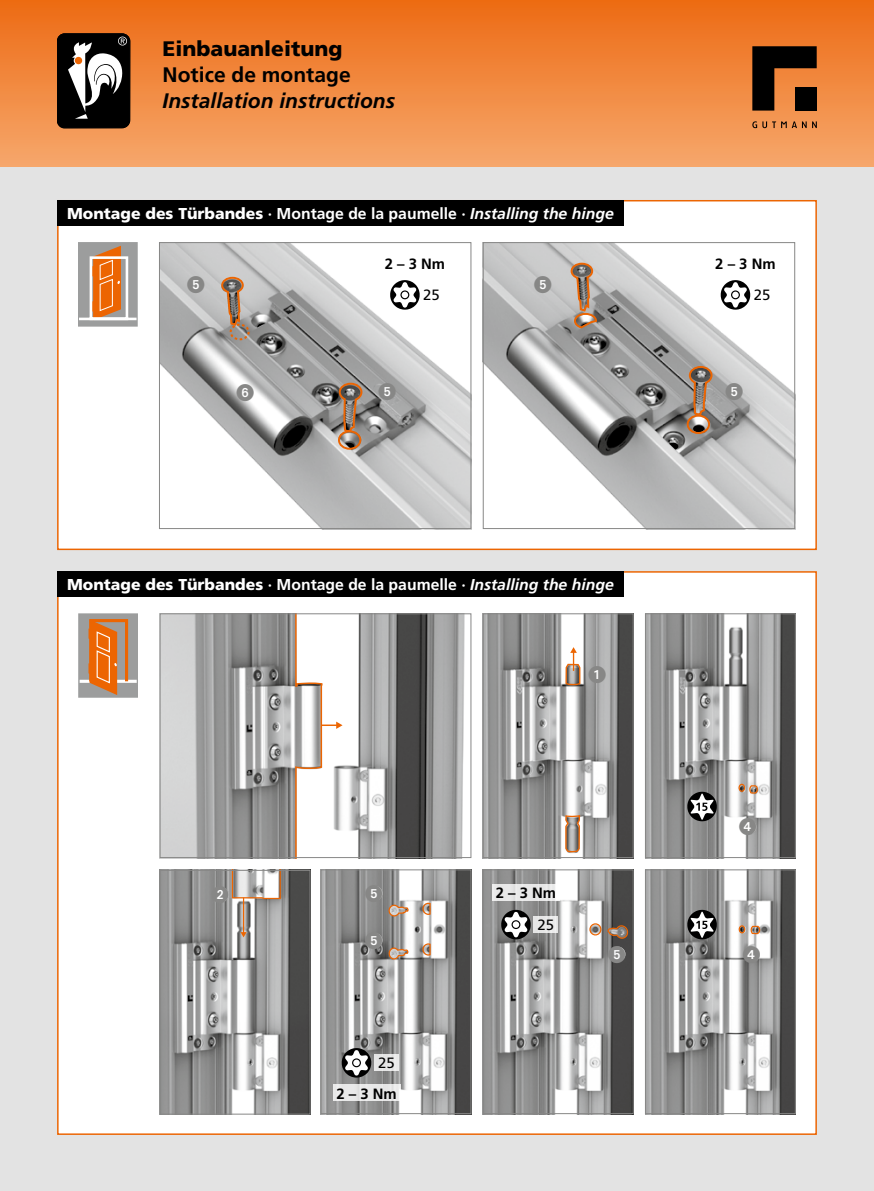
<style>
.page{position:relative;width:874px;height:1191px;background:#fff}
.page>*{position:absolute;margin:0;border:0;box-sizing:border-box;transform-origin:0 0}
.t1{font:italic 700 21px "Frutiger LT Std";color:#000}
.t2{font:900 21px "Frutiger LT Std";color:#000}
.t3{font:700 21px "Frutiger LT Std";color:#000}
.t4{font:17.5px "European Pi One";color:#878786}
.t5{font:700 15.75px "Frutiger LT Std";color:#fff}
.t6{font:700 14.88px "Frutiger LT Std";color:#000}
.t7{font:14.88px "Frutiger LT Std";letter-spacing:-.005em;color:#000}
.s1{font-weight:900}
.s2{font-style:italic}
</style>
<div class="page">
<div style="left:0;top:166px;width:873px;height:1025px;background:#e3e3e3"></div>
<div style="left:0;top:0;width:873px;height:166px;background:linear-gradient(to bottom,#ec6b13,#f5a66b)"></div>
<div style="left:57px;top:34px;width:73px;height:94px;background:#000;border-radius:8px"></div>
<div style="left:57px;top:34px;width:73px;height:94px;border:1px solid #000;border-radius:8px"></div>
<svg style="left:68px;top:37px;width:61px;height:82px"></svg>
<div style="left:57px;top:200px;width:759px;height:350px;background:#fff;border:1px solid #ec6502"></div>
<div style="left:57px;top:571px;width:759px;height:563px;background:#fff;border:1px solid #ec6502"></div>
<div style="left:57px;top:571px;width:566px;height:25px;background:#000"></div>
<img style="left:322px;top:871px;width:147px;height:241px">
<svg style="left:421px;top:942px;width:10px;height:14px"></svg>
<svg style="left:421px;top:902px;width:10px;height:13px"></svg>
<svg style="left:388px;top:904px;width:21px;height:13px"></svg>
<svg style="left:388px;top:947px;width:21px;height:13px"></svg>
<div style="left:320px;top:869px;width:151px;height:245px;border:1px solid #878786"></div>
<img style="left:161px;top:872px;width:147px;height:240px">
<svg style="left:231px;top:872px;width:50px;height:27px"></svg>
<hr style="left:243px;top:897px;width:1px;height:36px;background:#ec6502">
<svg style="left:240px;top:932px;width:6px;height:5px"></svg>
<div style="left:159px;top:870px;width:151px;height:244px;border:1px solid #878786"></div>
<img style="left:484px;top:615px;width:147px;height:241px">
<svg style="left:564px;top:746px;width:16px;height:109px"></svg>
<svg style="left:564px;top:647px;width:16px;height:39px"></svg>
<div style="left:482px;top:613px;width:151px;height:245px;border:1px solid #878786"></div>
<img style="left:342px;top:615px;width:123px;height:241px">
<svg style="left:161px;top:615px;width:181px;height:241px"></svg>
<div style="left:159px;top:613px;width:312px;height:245px;border:1px solid #878786"></div>
<div style="left:57px;top:200px;width:566px;height:25px;background:#000"></div>
<img style="left:646px;top:615px;width:147px;height:241px">
<div style="left:738px;top:783px;width:6px;height:9px;border:1px solid #ec6502;border-radius:50%"></div>
<svg style="left:748px;top:784px;width:10px;height:10px"></svg>
<div style="left:644px;top:613px;width:151px;height:245px;border:1px solid #878786"></div>
<svg style="left:687px;top:791px;width:29px;height:30px"></svg>
<img style="left:646px;top:871px;width:147px;height:241px">
<div style="left:738px;top:925px;width:7px;height:8px;border:1px solid #ec6502;border-radius:50%"></div>
<svg style="left:749px;top:925px;width:11px;height:10px"></svg>
<div style="left:644px;top:869px;width:151px;height:245px;border:1px solid #878786"></div>
<svg style="left:687px;top:910px;width:29px;height:29px"></svg>
<div style="left:80px;top:615px;width:57px;height:81px;background:#9c9d9d"></div>
<div style="left:78px;top:613px;width:59px;height:84px;border:3px solid #9c9d9d"></div>
<hr style="left:80px;top:680px;width:57px;height:3px;background:#fff">
<div style="left:89px;top:619px;width:39px;height:64px;border:3px solid #ec6502"></div>
<svg style="left:88px;top:619px;width:29px;height:76px;background:#e0792d"></svg>
<div style="left:374px;top:1054px;width:24px;height:17px;background:#e6e6e6"></div>
<svg style="left:341px;top:1048px;width:30px;height:29px"></svg>
<div style="left:352px;top:1059px;width:8px;height:7px;background:#fff;border-radius:50%"></div>
<div style="left:352px;top:1058px;width:9px;height:9px;border:1px solid #000;border-radius:50%"></div>
<div style="left:79px;top:243px;width:57px;height:82px;background:#9c9d9d"></div>
<div style="left:78px;top:242px;width:59px;height:84px;border:2px solid #9c9d9d"></div>
<svg style="left:78px;top:246px;width:59px;height:75px"></svg>
<svg style="left:752px;top:121px;width:4px;height:7px"></svg>
<svg style="left:762px;top:121px;width:54px;height:7px"></svg>
<svg style="left:752px;top:46px;width:64px;height:65px;background:#563117"></svg>
<div style="left:794px;top:87px;width:22px;height:24px;background:#000"></div>
<div style="left:333px;top:1084px;width:67px;height:17px;background:#e8e8e8"></div>
<img style="left:484px;top:871px;width:147px;height:241px">
<div style="left:589px;top:923px;width:12px;height:12px;border:1px solid #ec6502;border-radius:50%"></div>
<svg style="left:607px;top:925px;width:21px;height:13px"></svg>
<div style="left:482px;top:869px;width:151px;height:245px;border:1px solid #878786"></div>
<div style="left:533px;top:916px;width:25px;height:17px;background:#e6e7e6"></div>
<svg style="left:501px;top:910px;width:29px;height:29px"></svg>
<div style="left:512px;top:920px;width:7px;height:8px;background:#fff;border-radius:50%"></div>
<div style="left:511px;top:920px;width:9px;height:9px;border:1px solid #000;border-radius:50%"></div>
<div style="left:492px;top:884px;width:67px;height:17px;background:#e8e8e8"></div>
<img style="left:484px;top:244px;width:308px;height:283px">
<svg style="left:687px;top:365px;width:26px;height:51px"></svg>
<div style="left:692px;top:425px;width:11px;height:7px;background:#000;border-radius:50%"></div>
<svg style="left:569px;top:262px;width:28px;height:68px;background:#af9785"></svg>
<div style="left:686px;top:414px;width:23px;height:20px;border:2px solid #ec6502;border-radius:50%"></div>
<svg style="left:668px;top:443px;width:10px;height:6px"></svg>
<div style="left:482px;top:242px;width:312px;height:287px;border:1px solid #878786"></div>
<svg style="left:720px;top:280px;width:29px;height:30px"></svg>
<svg style="left:731px;top:291px;width:8px;height:8px"></svg>
<div style="left:730px;top:290px;width:9px;height:9px;border:1px solid #000;border-radius:50%"></div>
<div style="left:711px;top:254px;width:67px;height:17px;background:#fff"></div>
<div style="left:535px;top:277px;width:14px;height:15px;background:#fff;border-radius:50%"></div>
<div style="left:726px;top:384px;width:15px;height:15px;background:#fff;border-radius:50%"></div>
<img style="left:161px;top:244px;width:308px;height:283px">
<svg style="left:220px;top:276px;width:24px;height:51px"></svg>
<svg style="left:337px;top:382px;width:26px;height:51px"></svg>
<svg style="left:257px;top:323px;width:8px;height:4px"></svg>
<svg style="left:345px;top:443px;width:9px;height:4px"></svg>
<div style="left:338px;top:430px;width:23px;height:20px;border:2px solid #ec6502;border-radius:50%"></div>
<div style="left:229px;top:324px;width:20px;height:16px;border:2px dashed #ec6502;border-radius:50%"></div>
<div style="left:159px;top:242px;width:312px;height:287px;border:1px solid #878786"></div>
<svg style="left:390px;top:280px;width:29px;height:30px"></svg>
<svg style="left:401px;top:291px;width:7px;height:8px"></svg>
<div style="left:400px;top:290px;width:9px;height:9px;border:1px solid #000;border-radius:50%"></div>
<div style="left:381px;top:254px;width:67px;height:17px;background:#fff"></div>
<div style="left:237px;top:385px;width:15px;height:15px;background:#fff;border-radius:50%"></div>
<div style="left:188px;top:277px;width:15px;height:15px;background:#fff;border-radius:50%"></div>
<div style="left:379px;top:384px;width:15px;height:15px;background:#fff;border-radius:50%"></div>
<div style="left:589px;top:667px;width:15px;height:15px;background:#fff;border-radius:50%"></div>
<div style="left:741px;top:819px;width:14px;height:15px;background:#fff;border-radius:50%"></div>
<div style="left:214px;top:887px;width:14px;height:15px;background:#fff;border-radius:50%"></div>
<div style="left:367px;top:886px;width:15px;height:14px;background:#fff;border-radius:50%"></div>
<div style="left:367px;top:933px;width:15px;height:15px;background:#fff;border-radius:50%"></div>
<div style="left:610px;top:946px;width:15px;height:15px;background:#fff;border-radius:50%"></div>
<div style="left:744px;top:946px;width:15px;height:15px;background:#fff;border-radius:50%"></div>
<h1 class="t2" style="left:162px;top:36px;width:181px">Einbauanleitung</h1>
<h1 class="t3" style="left:162px;top:62px;width:189px">Notice de montage</h1>
<h1 class="t1" style="left:162px;top:89px;width:234px">Installation instructions</h1>
<p class="t5" style="left:67px;top:204px;width:548px"><span class="s1">Montage des Türbandes</span> · Montage de la paumelle · <span class="s2">Installing the hinge</span></p>
<p class="t4" style="left:187px;top:275px;width:19px">5</p>
<p class="t4" style="left:236px;top:383px;width:19px">6</p>
<p class="t6" style="left:384px;top:255px;width:62px">2 – 3 Nm</p>
<p class="t7" style="left:423px;top:286px;width:18px">25</p>
<p class="t4" style="left:378px;top:382px;width:19px">5</p>
<p class="t4" style="left:534px;top:275px;width:19px">5</p>
<p class="t5" style="left:67px;top:575px;width:548px"><span class="s1">Montage des Türbandes</span> · Montage de la paumelle · <span class="s2">Installing the hinge</span></p>
<p class="t4" style="left:588px;top:665px;width:19px">1</p>
<p class="t6" style="left:715px;top:255px;width:62px">2 – 3 Nm</p>
<p class="t7" style="left:753px;top:286px;width:18px">25</p>
<p class="t4" style="left:725px;top:382px;width:19px">5</p>
<p class="t4" style="left:738px;top:817px;width:19px">4</p>
<p class="t4" style="left:211px;top:885px;width:19px">2</p>
<p class="t4" style="left:365px;top:883px;width:19px">5</p>
<p class="t4" style="left:365px;top:930px;width:19px">5</p>
<p class="t7" style="left:378px;top:1054px;width:18px">25</p>
<p class="t6" style="left:336px;top:1084px;width:62px">2 – 3 Nm</p>
<p class="t6" style="left:495px;top:884px;width:62px">2 – 3 Nm</p>
<p class="t7" style="left:537px;top:916px;width:18px">25</p>
<p class="t4" style="left:608px;top:944px;width:19px">5</p>
<p class="t4" style="left:742px;top:944px;width:19px">4</p>
</div>
